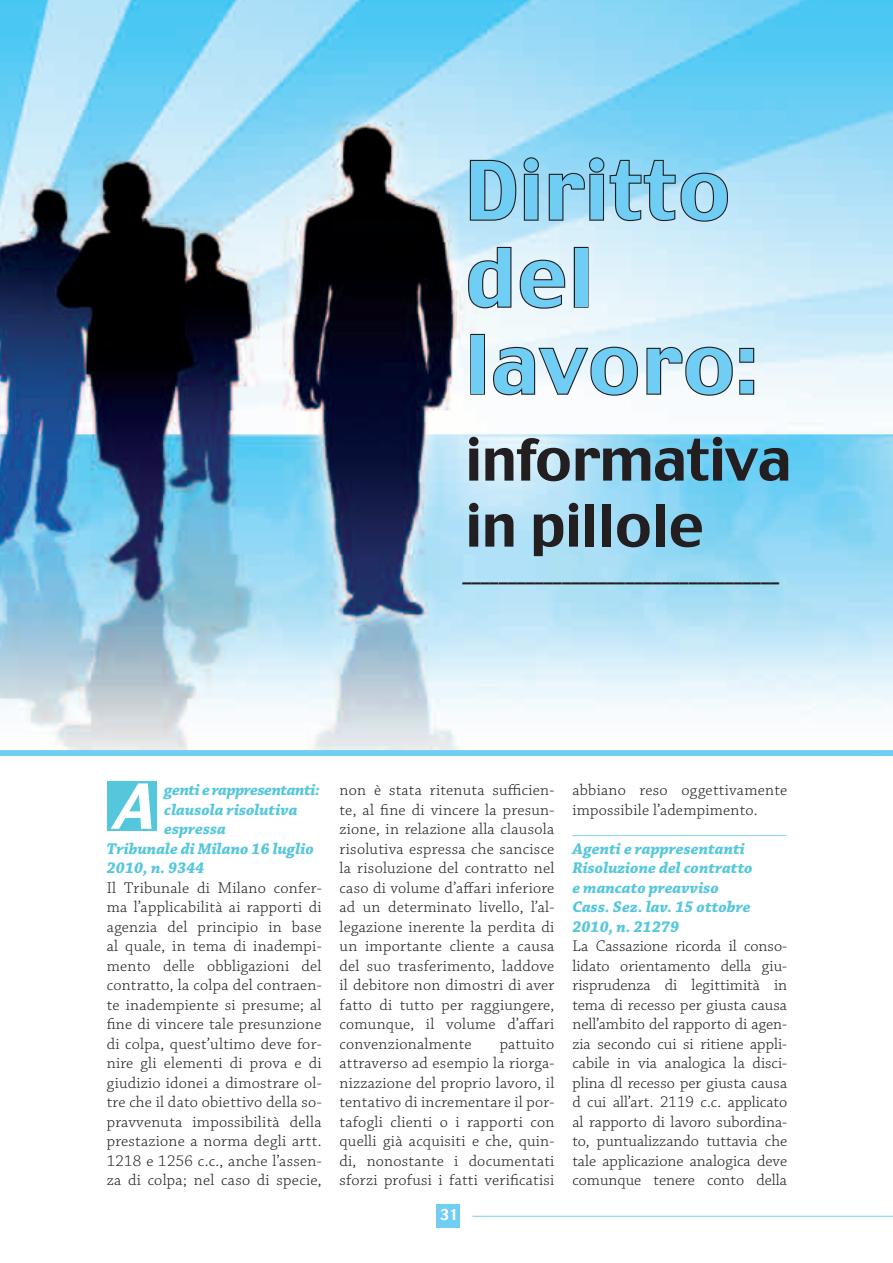
<style>
.page{position:relative;width:893px;height:1263px;background:#fff}
.page>*{position:absolute;margin:0;border:0;box-sizing:border-box;transform-origin:0 0}
.t1{font:79.5px/87px "Charcoal";letter-spacing:.01em;color:#70cdf4}
.t2{font:italic 61.5px "Charcoal";color:#fff}
.t3{font:57px/66px "Charcoal";letter-spacing:-.02em;color:#231f20}
.t4{font:18px "Charcoal";color:#231f20}
.Stile_di_paragrafo_1{font:300 16.35px/19.5px "Chaparral Pro";letter-spacing:.015em;color:#231f20;text-align:justify}
.Stile_di_paragrafo_1-2{font:italic 700 16.35px/19.5px "Chaparral Pro";color:#55c7dd}
.Stile_di_paragrafo_1-3{font:300 16.35px "Chaparral Pro";color:#70cdf4}
.Stile_di_paragrafo_1-4{font:italic 700 16.35px "Chaparral Pro";letter-spacing:-.03em;color:#55c7dd}
.t5{font:15px "Charcoal";color:#fff}
</style>
<div class="page">
<div style="left:436px;top:1204px;width:24px;height:24px;background:#70cdf4"></div>
<hr style="left:472px;top:1216px;width:421px;height:1px;background:#70cdf4">
<img style="left:0;top:0;width:893px;height:750px">
<svg style="left:469px;top:156px;width:71px;height:66px"></svg>
<svg style="left:548px;top:156px;width:181px;height:67px"></svg>
<svg style="left:467px;top:246px;width:46px;height:63px"></svg>
<svg style="left:519px;top:259px;width:47px;height:51px"></svg>
<div style="left:574px;top:247px;width:14px;height:61px;border:2px solid #231f20"></div>
<div style="left:470px;top:334px;width:15px;height:61px;border:2px solid #231f20"></div>
<svg style="left:492px;top:346px;width:147px;height:51px"></svg>
<svg style="left:645px;top:346px;width:110px;height:51px"></svg>
<div style="left:0;top:750px;width:893px;height:6px;background:#70cdf4"></div>
<div style="left:107px;top:781px;width:50px;height:50px;background:#55c7dd"></div>
<p class="t1" style="left:465px;top:151px;width:293px">Diritto del lavoro:</p>
<p class="t3" style="left:465px;top:430px;width:328px">informativa in pillole</p>
<p class="t4" style="left:462px;top:562px;width:318px">___________________________________</p>
<p class="t2" style="left:111px;top:766px;width:66px">A</p>
<p class="Stile_di_paragrafo_1-4" style="left:164px;top:780px;width:157px">genti e rappresentanti:</p>
<p class="Stile_di_paragrafo_1-2" style="left:164px;top:800px;width:135px">clausola risolutiva espressa</p>
<p class="Stile_di_paragrafo_1-2" style="left:107px;top:839px;width:209px">Tribunale di Milano 16 luglio<br>2010, n. 9344</p>
<p class="Stile_di_paragrafo_1" style="left:107px;top:878px;width:216px">Il Tribunale di Milano confer&shy;ma l’applicabilità ai rapporti di agenzia del principio in base al quale, in tema di inadempi&shy;mento delle obbligazioni del contratto, la colpa del contraen&shy;te inadempiente si presume; al fine di vincere tale presunzione di colpa, quest’ultimo deve for&shy;nire gli elementi di prova e di giudizio idonei a dimostrare ol&shy;tre che il dato obiettivo della so&shy;pravvenuta impossibilità della prestazione a norma degli artt.<br>1218 e 1256 c.c., anche l’assen&shy;za di colpa; nel caso di specie,</p>
<p class="Stile_di_paragrafo_1" style="left:340px;top:781px;width:216px">non è stata ritenuta sufficien&shy;te, al fine di vincere la presun&shy;zione, in relazione alla clausola risolutiva espressa che sancisce la risoluzione del contratto nel caso di volume d’affari inferiore ad un determinato livello, l’al&shy;legazione inerente la perdita di un importante cliente a causa del suo trasferimento, laddove il debitore non dimostri di aver fatto di tutto per raggiungere, comunque, il volume d’affari convenzionalmente</p>
<p class="Stile_di_paragrafo_1" style="left:340px;top:1034px;width:216px;text-indent:160px">pattuito attraverso ad esempio la riorga&shy;nizzazione del proprio lavoro, il tentativo di incrementare il por&shy;tafogli clienti o i rapporti con quelli già acquisiti e che, quin&shy;di, nonostante i documentati sforzi profusi i fatti verificatisi</p>
<p class="t5" style="left:440px;top:1204px;width:19px">31</p>
<p class="Stile_di_paragrafo_1" style="left:572px;top:781px;width:216px">abbiano reso oggettivamente impossibile l’adempimento.</p>
<p class="Stile_di_paragrafo_1-3" style="left:572px;top:820px;width:216px">__________________________</p>
<p class="Stile_di_paragrafo_1-2" style="left:572px;top:840px;width:174px">Agenti e rappresentanti</p>
<p class="Stile_di_paragrafo_1-2" style="left:572px;top:859px;width:182px">Risoluzione del contratto</p>
<p class="Stile_di_paragrafo_1-2" style="left:572px;top:879px;width:148px">e mancato preavviso</p>
<p class="Stile_di_paragrafo_1-2" style="left:572px;top:898px;width:180px">Cass. Sez. lav. 15 ottobre<br>2010, n. 21279</p>
<p class="Stile_di_paragrafo_1" style="left:572px;top:937px;width:216px">La Cassazione ricorda il conso&shy;lidato orientamento della giu&shy;risprudenza di legittimità in tema di recesso per giusta causa nell’ambito del rapporto di agen&shy;zia secondo cui si ritiene appli&shy;cabile in via analogica la disci&shy;plina dl recesso per giusta causa d cui all’art. 2119 c.c. applicato al rapporto di lavoro subordina&shy;to, puntualizzando tuttavia che tale applicazione analogica deve comunque tenere conto della</p>
</div>
